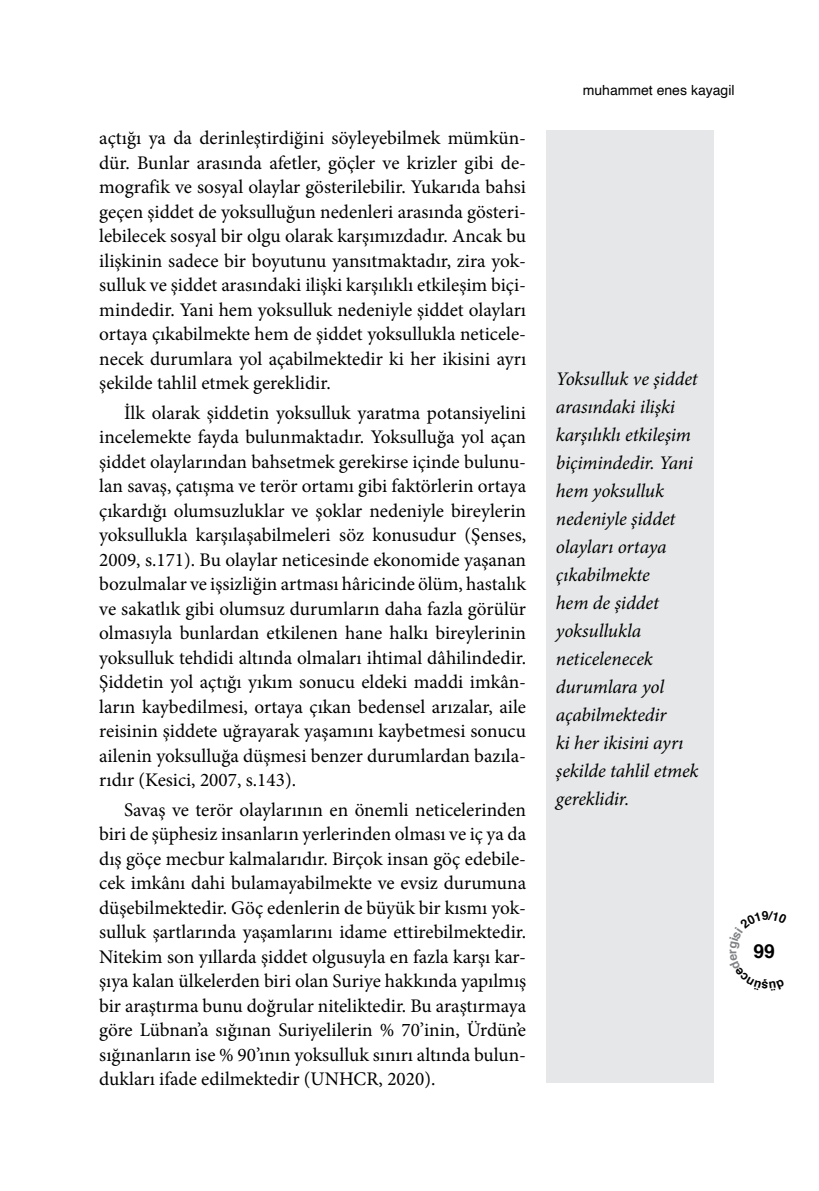
<style>
.page{position:relative;width:819px;height:1191px;background:#fff}
.page>*{position:absolute;margin:0;border:0;box-sizing:border-box;transform-origin:0 0}
.t1{font:19.25px/24.5px "Minion Pro";color:#000;text-align:justify}
.t2{font:italic 19.25px/28px "Minion Pro";letter-spacing:-.005em;color:#000}
.t3{font:700 19.25px "Helvetica";color:#000}
.t4{font:14px "Helvetica";color:#000}
</style>
<div class="page">
<div style="left:546px;top:130px;width:167px;height:953px;background:#e6e7e8"></div>
<p class="t1" style="left:99px;top:126px;width:428px">açtığı ya da derinleştirdiğini söyleyebilmek mümkün&shy;dür. Bunlar arasında afetler, göçler ve krizler gibi de&shy;mografik ve sosyal olaylar gösterilebilir. Yukarıda bahsi geçen şiddet de yoksulluğun nedenleri arasında gösteri&shy;lebilecek sosyal bir olgu olarak karşımızdadır. Ancak bu ilişkinin sadece bir boyutunu yansıtmaktadır, zira yok&shy;sulluk ve şiddet arasındaki ilişki karşılıklı etkileşim biçi&shy;mindedir. Yani hem yoksulluk nedeniyle şiddet olayları ortaya çıkabilmekte hem de şiddet yoksullukla neticele&shy;necek durumlara yol açabilmektedir ki her ikisini ayrı şekilde tahlil etmek gereklidir.</p>
<p class="t1" style="left:99px;top:400px;width:428px;text-indent:25px">İlk olarak şiddetin yoksulluk yaratma potansiyelini incelemekte fayda bulunmaktadır. Yoksulluğa yol açan şiddet olaylarından bahsetmek gerekirse içinde bulunu&shy;lan savaş, çatışma ve terör ortamı gibi faktörlerin ortaya çıkardığı olumsuzluklar ve şoklar nedeniyle bireylerin yoksullukla karşılaşabilmeleri söz konusudur (Şenses, 2009, s.171). Bu olaylar neticesinde ekonomide yaşanan bozulmalar ve işsizliğin artması hâricinde ölüm, hastalık ve sakatlık gibi olumsuz durumların daha fazla görülür olmasıyla bunlardan etkilenen hane halkı bireylerinin yoksulluk tehdidi altında olmaları ihtimal dâhilindedir.<br>Şiddetin yol açtığı yıkım sonucu eldeki maddi imkân&shy;ların kaybedilmesi, ortaya çıkan bedensel arızalar, aile reisinin şiddete uğrayarak yaşamını kaybetmesi sonucu ailenin yoksulluğa düşmesi benzer durumlardan bazıla&shy;rıdır (Kesici, 2007, s.143).</p>
<p class="t1" style="left:99px;top:797px;width:428px;text-indent:25px">Savaş ve terör olaylarının en önemli neticelerinden biri de şüphesiz insanların yerlerinden olması ve iç ya da dış göçe mecbur kalmalarıdır. Birçok insan göç edebile&shy;cek imkânı dahi bulamayabilmekte ve evsiz durumuna düşebilmektedir. Göç edenlerin de büyük bir kısmı yok&shy;sulluk şartlarında yaşamlarını idame ettirebilmektedir.<br>Nitekim son yıllarda şiddet olgusuyla en fazla karşı kar&shy;şıya kalan ülkelerden biri olan Suriye hakkında yapılmış bir araştırma bunu doğrular niteliktedir. Bu araştırmaya göre Lübnan’a sığınan Suriyelilerin % 70’inin, Ürdün’e sığınanların ise % 90’ının yoksulluk sınırı altında bulun&shy;dukları ifade edilmektedir (UNHCR, 2020).</p>
<p class="t4" style="left:582px;top:79px;width:153px">muhammet enes kayagil</p>
<p class="t2" style="left:556px;top:364px;width:144px">Yoksulluk ve şiddet arasındaki ilişki karşılıklı etkileşim biçimindedir. Yani hem yoksulluk nedeniyle şiddet olayları ortaya çıkabilmekte<br>hem de şiddet yoksullukla neticelenecek durumlara yol açabilmektedir<br>ki her ikisini ayrı şekilde tahlil etmek gereklidir.</p>
<p class="t3" style="left:753px;top:935px;width:23px">99</p>
</div>
